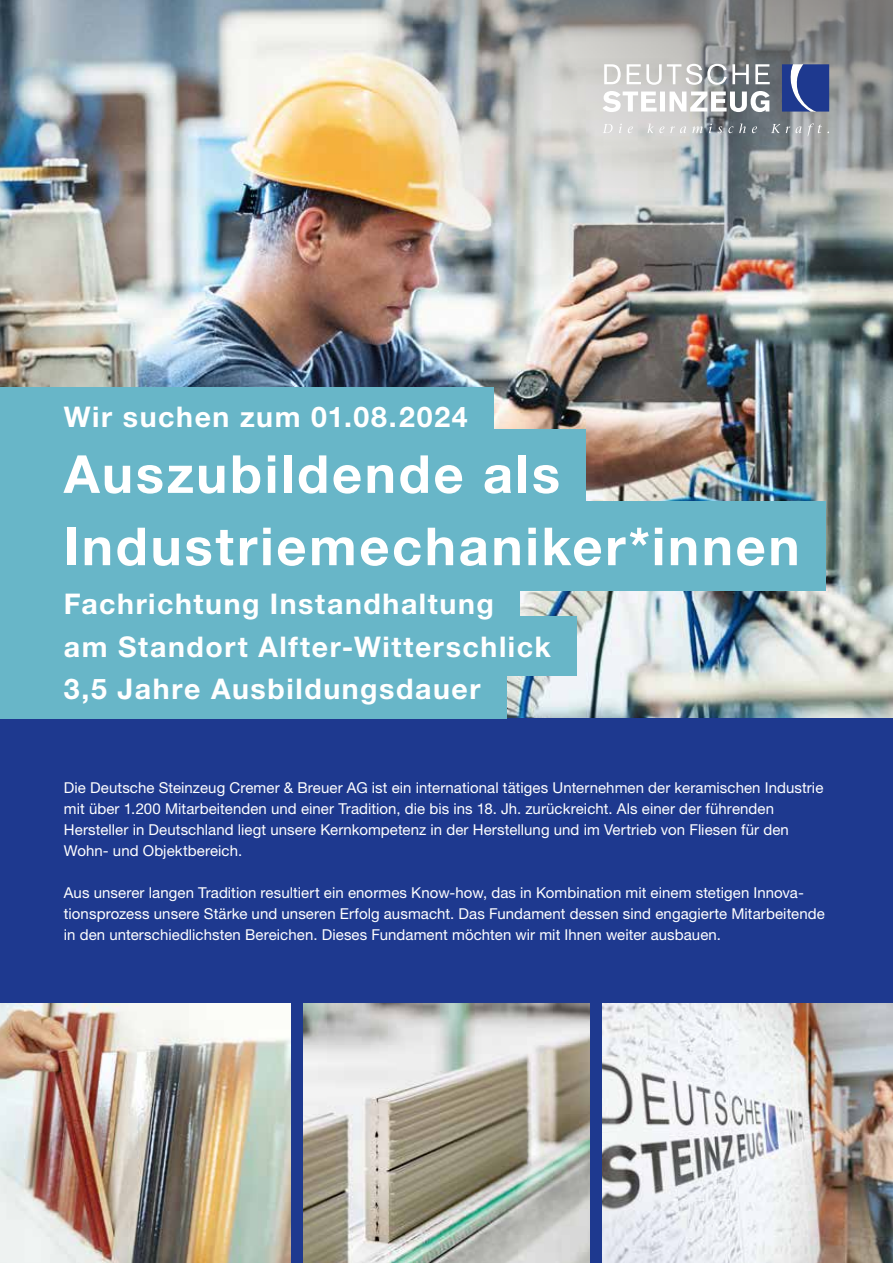
<style>
.page{position:relative;width:893px;height:1263px;background:#fff}
.page>*{position:absolute;margin:0;border:0;box-sizing:border-box;transform-origin:0 0}
.t1{font:700 52.5px "Helvetica Neue LT Pro";letter-spacing:.05em;color:#fff}
.t2{font:700 28.5px/42.5px "Helvetica Neue LT Pro";letter-spacing:.055em;color:#fff}
.t3{font:15px/21px "Helvetica Neue LT Pro";letter-spacing:.005em;color:#fff}
</style>
<div class="page">
<img style="left:0;top:0;width:893px;height:719px">
<div style="left:0;top:719px;width:893px;height:544px;background:#1e398f"></div>
<img style="left:366px;top:0;width:527px;height:299px">
<img style="left:602px;top:1003px;width:291px;height:260px">
<img style="left:303px;top:1003px;width:287px;height:260px">
<img style="left:0;top:1003px;width:291px;height:260px">
<svg style="left:603px;top:123px;width:226px;height:13px;background:#abaeb1"></svg>
<svg style="left:602px;top:64px;width:168px;height:48px"></svg>
<svg style="left:782px;top:64px;width:47px;height:48px;background:#3b529c"></svg>
<div style="left:0;top:387px;width:493px;height:59px;background:#68b6c8"></div>
<div style="left:0;top:502px;width:825px;height:89px;background:#68b6c8"></div>
<div style="left:0;top:429px;width:586px;height:90px;background:#68b6c8"></div>
<div style="left:0;top:617px;width:576px;height:59px;background:#68b6c8"></div>
<div style="left:0;top:659px;width:506px;height:60px;background:#68b6c8"></div>
<div style="left:0;top:574px;width:519px;height:60px;background:#68b6c8"></div>
<h2 class="t2" style="left:64px;top:395px;width:405px">Wir suchen zum 01.08.2024</h2>
<h1 class="t1" style="left:64px;top:441px;width:498px">Auszubildende als</h1>
<h1 class="t1" style="left:64px;top:513px;width:737px">Industriemechaniker*innen</h1>
<h2 class="t2" style="left:64px;top:582px;width:431px">Fachrichtung Instandhaltung</h2>
<h2 class="t2" style="left:64px;top:624px;width:489px">am Standort Alfter-Witterschlick<br>3,5 Jahre Ausbildungsdauer</h2>
<p class="t3" style="left:64px;top:777px;width:761px">Die Deutsche Steinzeug Cremer &amp; Breuer AG ist ein international tätiges Unternehmen der keramischen Industrie mit über 1.200 Mitarbeitenden und einer Tradition, die bis ins 18. Jh. zurückreicht. Als einer der führenden Hersteller in Deutschland liegt unsere Kernkompetenz in der Herstellung und im Vertrieb von Fliesen für den Wohn- und Objektbereich.</p>
<p class="t3" style="left:64px;top:882px;width:762px">Aus unserer langen Tradition resultiert ein enormes Know-how, das in Kombination mit einem stetigen Innova&shy;tionsprozess unsere Stärke und unseren Erfolg ausmacht. Das Fundament dessen sind engagierte Mitarbeitende in den unterschiedlichsten Bereichen. Dieses Fundament möchten wir mit Ihnen weiter ausbauen.</p>
</div>
